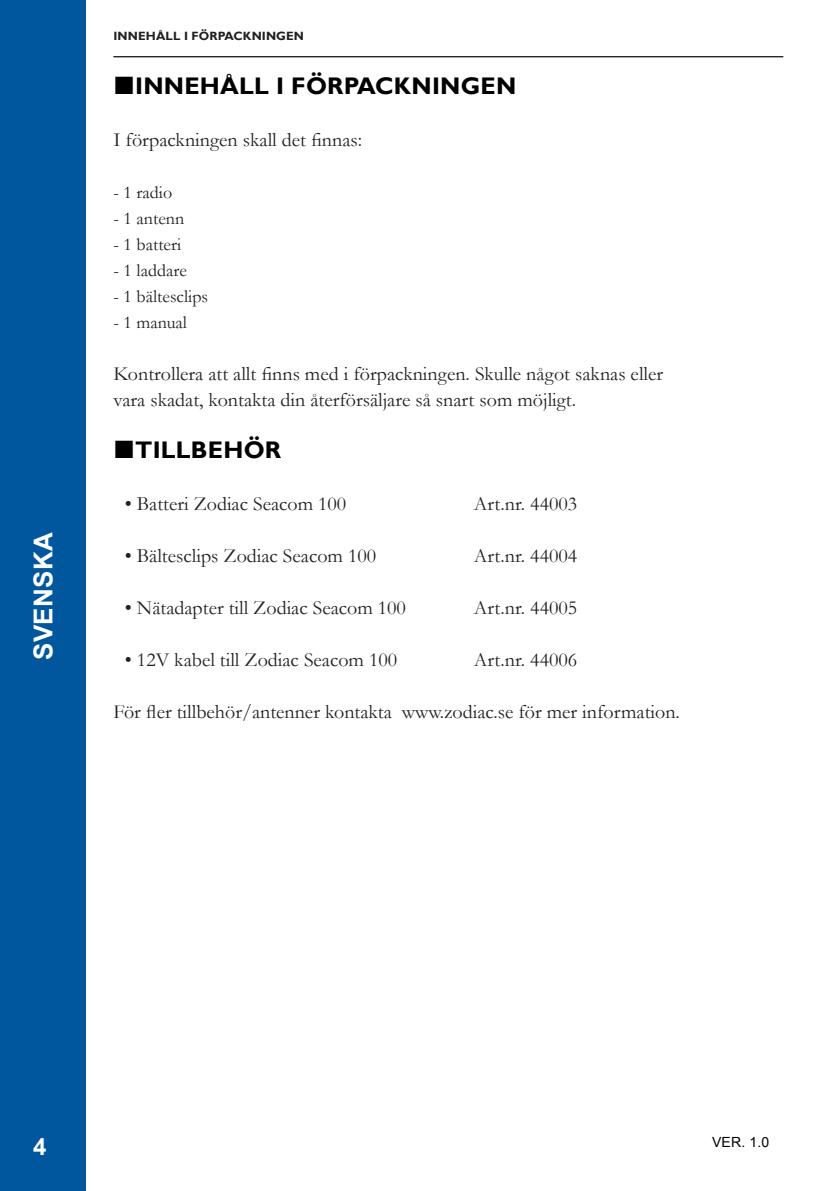
<style>
.page{position:relative;width:840px;height:1191px;background:#fff}
.page>*{position:absolute;margin:0;border:0;box-sizing:border-box;transform-origin:0 0}
.Mallsida_språk{font:700 26px "Arial";letter-spacing:.01em;color:#fff}
.t1{font:700 24px "Gill Sans";letter-spacing:.01em;color:#000}
.Sidnummer{font:700 24px "Arial";color:#fff}
.Brödtext{font:20px/26px "Garamond";color:#231f20}
.t2{font:18px "Garamond";color:#231f20}
.t3{font:14px "Arial";color:#000}
.t4{font:700 12px "Gill Sans";color:#231f20}
</style>
<div class="page">
<div style="left:0;top:0;width:86px;height:1191px;background:#01579e"></div>
<hr style="left:113px;top:56px;width:669px;height:1px;background:#231f20">
<p class="Mallsida_språk" style="left:26px;top:660px;width:129px;rotate:-90deg">SVENSKA</p>
<p class="t4" style="left:113px;top:29px;width:14px">INNEHÅLL</p>
<p class="t4" style="left:184px;top:29px;width:17px">I FÖRPACKNINGEN</p>
<p class="t1" style="left:135px;top:71px;width:382px">INNEHÅLL I FÖRPACKNINGEN</p>
<p class="Brödtext" style="left:113px;top:126px;width:250px">I förpackningen skall det finnas:</p>
<p class="t2" style="left:113px;top:180px;width:60px">- 1 radio</p>
<p class="t2" style="left:113px;top:206px;width:72px">- 1 antenn</p>
<p class="t2" style="left:113px;top:232px;width:69px">- 1 batteri</p>
<p class="t2" style="left:113px;top:258px;width:75px">- 1 laddare</p>
<p class="t2" style="left:113px;top:284px;width:96px">- 1 bältesclips</p>
<p class="t2" style="left:113px;top:310px;width:75px">- 1 manual</p>
<p class="Brödtext" style="left:113px;top:360px;width:551px">Kontrollera att allt finns med i förpackningen. Skulle något saknas eller vara skadat, kontakta din återförsäljare så snart som möjligt.</p>
<p class="t1" style="left:135px;top:435px;width:147px">TILLBEHÖR</p>
<p class="Brödtext" style="left:125px;top:490px;width:223px">• Batteri Zodiac Seacom 100</p>
<p class="Brödtext" style="left:473px;top:490px;width:105px">Art.nr. 44003</p>
<p class="Brödtext" style="left:125px;top:542px;width:253px">• Bältesclips Zodiac Seacom 100</p>
<p class="Brödtext" style="left:473px;top:542px;width:105px">Art.nr. 44004</p>
<p class="Brödtext" style="left:125px;top:594px;width:282px">• Nätadapter till Zodiac Seacom 100</p>
<p class="Brödtext" style="left:473px;top:594px;width:105px">Art.nr. 44005</p>
<p class="Brödtext" style="left:125px;top:646px;width:274px">• 12V kabel till Zodiac Seacom 100</p>
<p class="Brödtext" style="left:473px;top:646px;width:105px">Art.nr. 44006</p>
<p class="Brödtext" style="left:113px;top:698px;width:567px">För fler tillbehör/antenner kontakta www.zodiac.se för mer information.</p>
<p class="Sidnummer" style="left:33px;top:1130px;width:15px">4</p>
<p class="t3" style="left:711px;top:1133px;width:59px">VER. 1.0</p>
</div>
